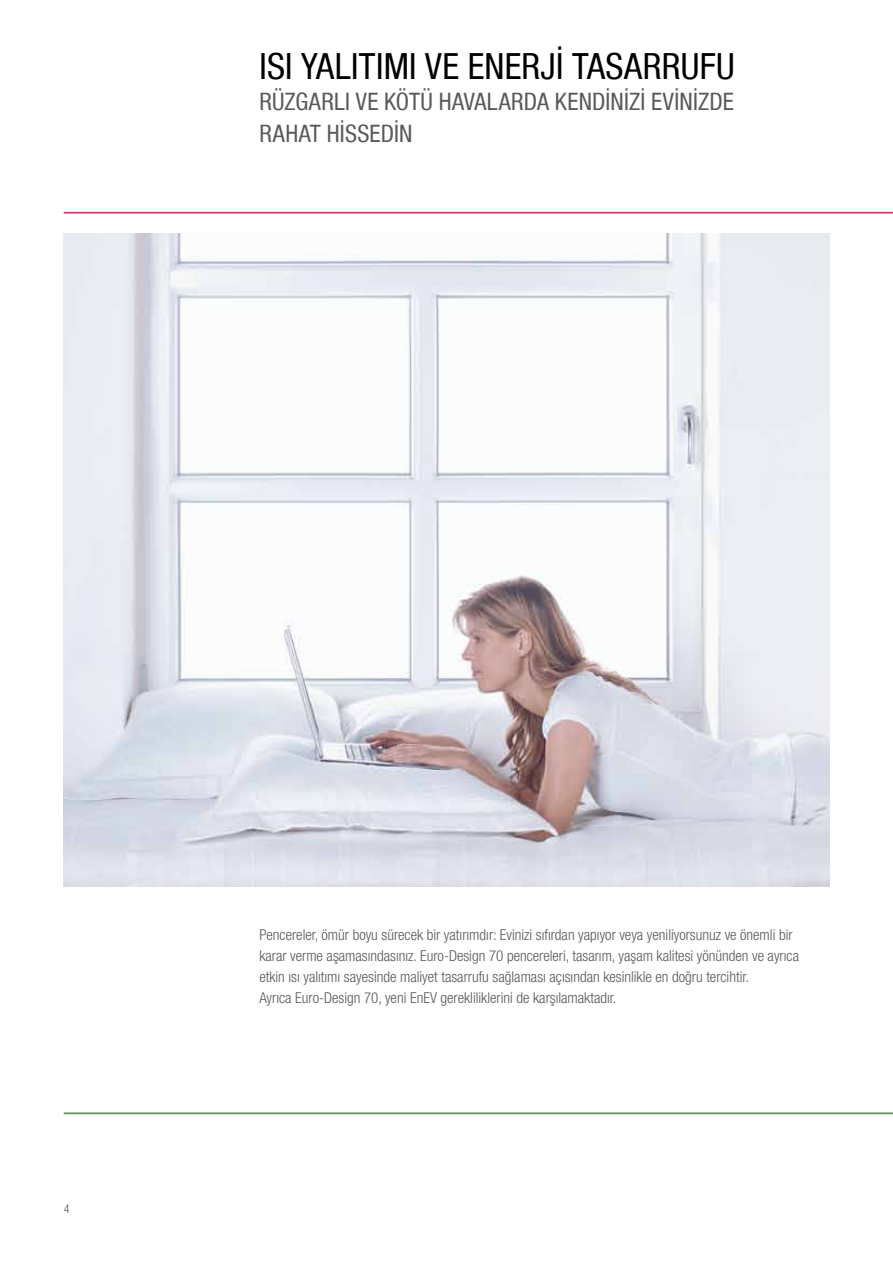
<style>
.page{position:relative;width:893px;height:1263px;background:#fff}
.page>*{position:absolute;margin:0;border:0;box-sizing:border-box;transform-origin:0 0}
.t1{font:condensed 36px "Helvetica Neue LT Com";letter-spacing:.01em;color:#000}
.t2{font:condensed 24px "Helvetica Neue LT Com";letter-spacing:.01em;color:#58595b}
.t3{font:300 condensed 15px/21px "Helvetica Neue LT Com";color:#58595b}
.t4{font:300 condensed 12px "Helvetica Neue LT Com";color:#58595b}
</style>
<div class="page">
<hr style="left:64px;top:212px;width:829px;height:1px;background:#d13f76">
<hr style="left:64px;top:1113px;width:829px;height:1px;background:#699667">
<img style="left:64px;top:234px;width:765px;height:652px">
<h1 class="t1" style="left:259px;top:45px;width:477px">ISI YALITIMI VE ENERJİ TASARRUFU</h1>
<h2 class="t2" style="left:259px;top:87px;width:330px">RÜZGARLI VE KÖTÜ HAVALARDA KENDİNİ</h2>
<h2 class="t2" style="left:629px;top:87px;width:106px">Zİ EVİNİZDE</h2>
<h2 class="t2" style="left:259px;top:119px;width:132px">RAHAT HİSSEDİN</h2>
<p class="t4" style="left:64px;top:1201px;width:7px">4</p>
<p class="t3" style="left:259px;top:924px;width:541px">Pencereler, ömür boyu sürecek bir yatırımdır: Evinizi sıfırdan yapıyor veya yeniliyorsunuz ve önemli bir karar verme aşamasındasınız. Euro-Design 70 pencereleri, tasarım, yaşam kalitesi yönünden ve ayrıca etkin ısı yalıtımı sayesinde maliyet tasarrufu sağlaması açısından kesinlikle en doğru tercihtir.<br>Ayrıca Euro-Design 70, yeni EnEV gerekliliklerini de karşılamaktadır.</p>
</div>
